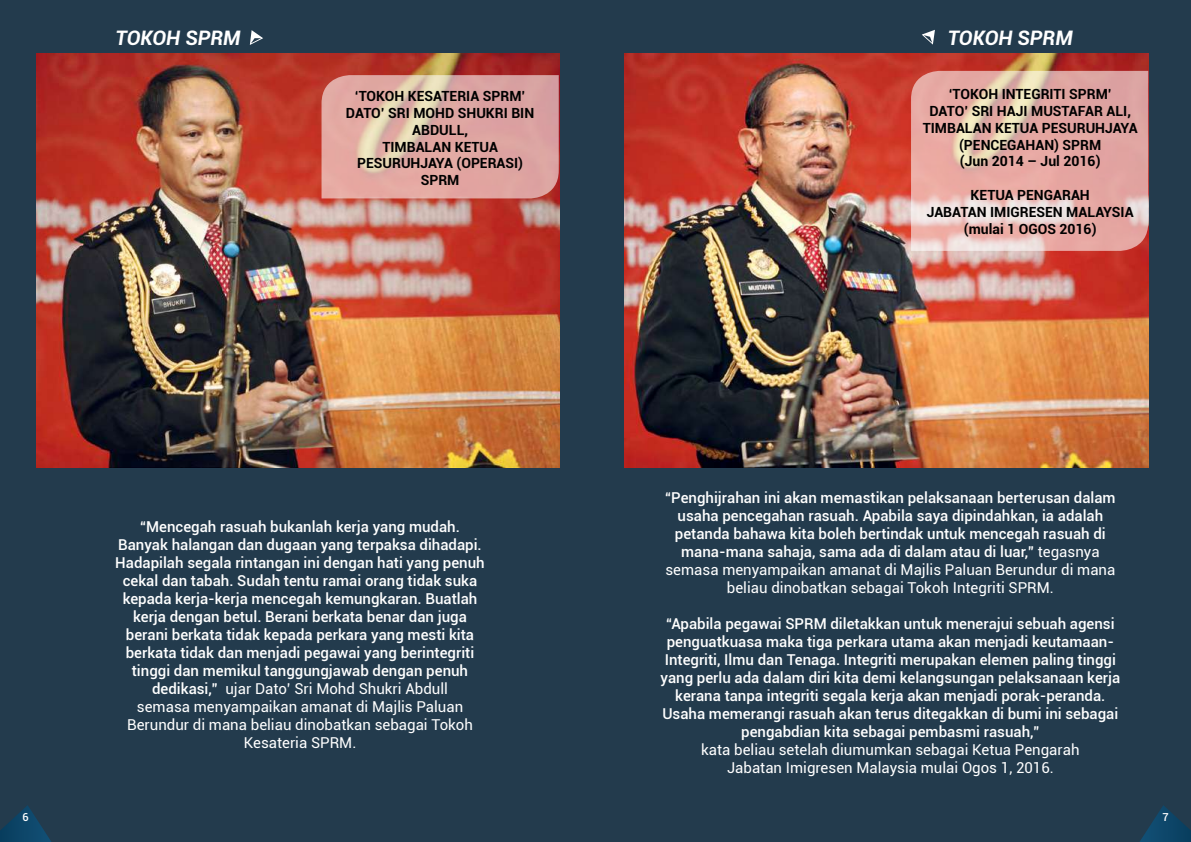
<style>
.page{position:relative;width:1191px;height:842px;background:#233b4d}
.page>*{position:absolute;margin:0;border:0;box-sizing:border-box;transform-origin:0 0}
.t1{font:italic 700 20px "Roboto";color:#fff}
.t2{font:500 15px/18px "Roboto";color:#fff;text-align:center}
.t3{font:15px/18px "Roboto";color:#fff;text-align:center}
.t4{font:700 14px/16.8px "Roboto";color:#000;text-align:center}
.t5{font:500 11px "Roboto";color:#fff}
.s1{font-weight:400}
</style>
<div class="page">
<img style="left:36px;top:54px;width:523px;height:413px">
<img style="left:625px;top:54px;width:523px;height:413px">
<svg style="left:0;top:805px;width:51px;height:37px"></svg>
<svg style="left:1140px;top:805px;width:51px;height:37px"></svg>
<svg style="left:911px;top:71px;width:237px;height:180px;fill:#e7a9a3"></svg>
<svg style="left:321px;top:75px;width:238px;height:123px"></svg>
<svg style="left:250px;top:30px;width:13px;height:15px"></svg>
<svg style="left:922px;top:30px;width:13px;height:15px"></svg>
<h1 class="t1" style="left:116px;top:24px;width:126px">TOKOH SPRM</h1>
<h1 class="t1" style="left:947px;top:23px;width:126px">TOKOH SPRM</h1>
<p class="t4" style="left:346px;top:87px;width:190px">‘TOKOH KESATERIA SPRM’<br>DATO’ SRI MOHD SHUKRI BIN<br>ABDULL,<br>TIMBALAN KETUA<br>PESURUHJAYA (OPERASI)<br>SPRM</p>
<p class="t2" style="left:115px;top:517px;width:371px">“Mencegah rasuah bukanlah kerja yang mudah.<br>Banyak halangan dan dugaan yang terpaksa dihadapi.<br>Hadapilah segala rintangan ini dengan hati yang penuh cekal dan tabah. Sudah tentu ramai orang tidak suka kepada kerja-kerja mencegah kemungkaran. Buatlah kerja dengan betul. Berani berkata benar dan juga berani berkata tidak kepada perkara yang mesti kita berkata tidak dan menjadi pegawai yang berintegriti tinggi dan memikul tanggungjawab dengan penuh dedikasi,” <span class="s1">ujar Dato’ Sri Mohd Shukri Abdull<br>semasa menyampaikan amanat di Majlis Paluan Berundur di mana beliau dinobatkan sebagai Tokoh Kesateria SPRM.</span></p>
<p class="t4" style="left:922px;top:85px;width:216px">‘TOKOH INTEGRITI SPRM’<br>DATO’ SRI HAJI MUSTAFAR ALI,<br>TIMBALAN KETUA PESURUHJAYA (PENCEGAHAN) SPRM<br>(Jun 2014 – Jul 2016)</p>
<p class="t4" style="left:926px;top:186px;width:208px">KETUA PENGARAH<br>JABATAN IMIGRESEN MALAYSIA (mulai 1 OGOS 2016)</p>
<p class="t2" style="left:665px;top:488px;width:452px">“Penghijrahan ini akan memastikan pelaksanaan berterusan dalam usaha pencegahan rasuah. Apabila saya dipindahkan, ia adalah petanda bahawa kita boleh bertindak untuk mencegah rasuah di mana-mana sahaja, sama ada di dalam atau di luar,” <span class="s1">tegasnya semasa menyampaikan amanat di Majlis Paluan Berundur di mana beliau dinobatkan sebagai Tokoh Integriti SPRM.</span></p>
<p class="t2" style="left:660px;top:614px;width:461px">“Apabila pegawai SPRM diletakkan untuk menerajui sebuah agensi penguatkuasa maka tiga perkara utama akan menjadi keutamaan-Integriti, Ilmu dan Tenaga. Integriti merupakan elemen paling tinggi yang perlu ada dalam diri kita demi kelangsungan pelaksanaan kerja kerana tanpa integriti segala kerja akan menjadi porak-peranda.<br>Usaha memerangi rasuah akan terus ditegakkan di bumi ini sebagai pengabdian kita sebagai pembasmi rasuah,”</p>
<p class="t3" style="left:701px;top:740px;width:380px">kata beliau setelah diumumkan sebagai Ketua Pengarah<br>Jabatan Imigresen Malaysia mulai Ogos 1, 2016.</p>
<p class="t5" style="left:22px;top:809px;width:8px">6</p>
<p class="t5" style="left:1162px;top:809px;width:8px">7</p>
</div>
